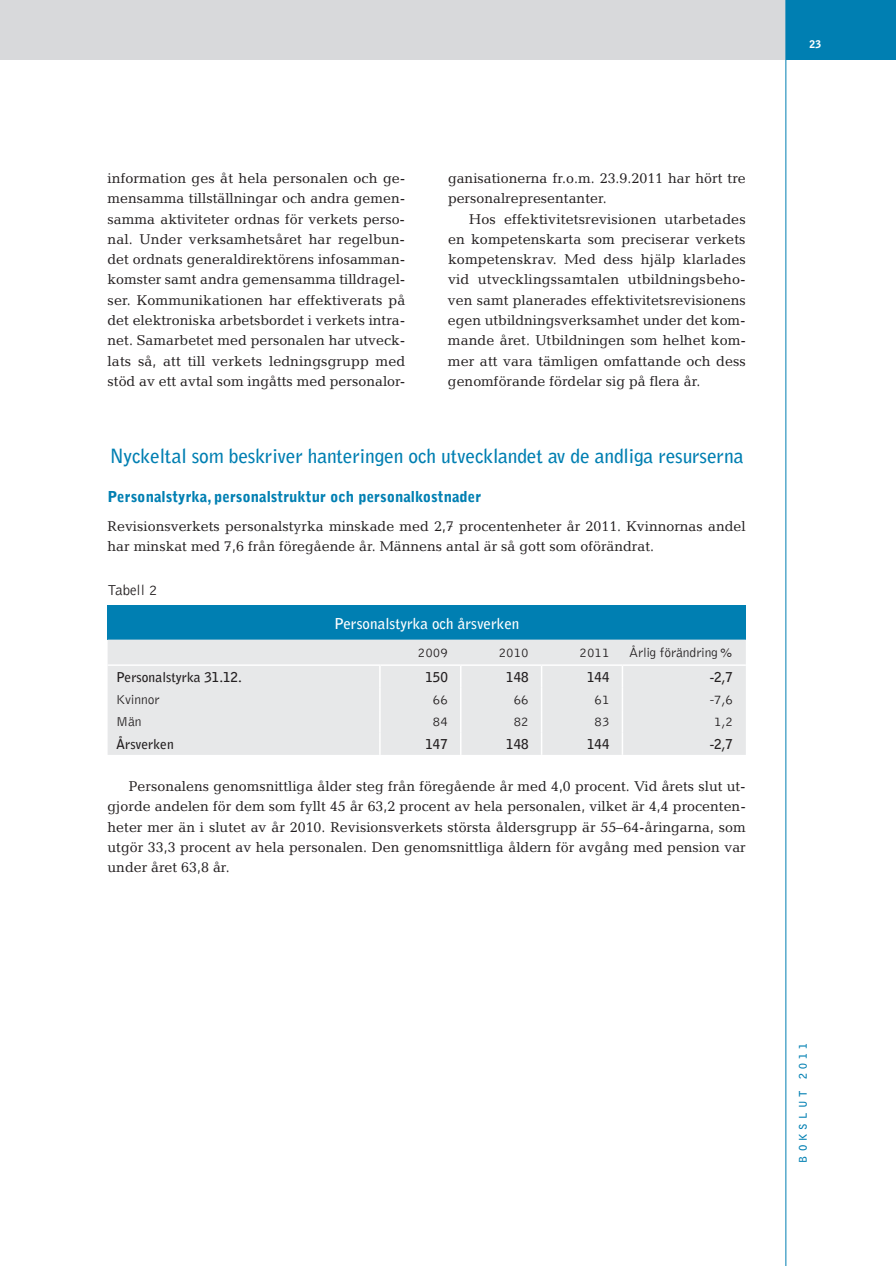
<style>
.page{position:relative;width:896px;height:1266px;background:#fff}
.page>*{position:absolute;margin:0;border:0;box-sizing:border-box;transform-origin:0 0}
.t1{font:700 19.5px "Bell Gothic";letter-spacing:-.01em;color:#007fb2}
.t2{font:900 15px "Bell Gothic";color:#007fb2}
.t3{font:700 15px "Bell Gothic";color:#fff}
.t4{font:300 15px "Bell Gothic";color:#231f20}
.t5{font:14.25px/20.2px "Candida";color:#231f20;text-align:justify}
.t6{font:300 13.5px "Bell Gothic";color:#231f20}
.t7{font:700 13.5px "Bell Gothic";color:#231f20}
.t8{font:700 13.5px "Bell Gothic Std";color:#231f20}
.t9{font:700 10.5px "Bell Gothic";letter-spacing:.4em;color:#007fb2}
.t10{font:900 10.5px "Bell Gothic";color:#fff}
.s1{font-family:"Bell Gothic"}
</style>
<div class="page">
<hr style="left:0;top:0;width:1px;height:60px;background:#d8d9db">
<div style="left:1px;top:0;width:874px;height:60px;background:#d8d9db"></div>
<div style="left:785px;top:0;width:110px;height:60px;background:#007fb2"></div>
<hr style="left:785px;top:0;width:1px;height:1265px;background:#007fb2">
<div style="left:108px;top:605px;width:637px;height:34px;background:#007fb2"></div>
<div style="left:108px;top:639px;width:637px;height:115px;background:#e7e8e9"></div>
<hr style="left:540px;top:666px;width:2px;height:22px;background:#fff">
<hr style="left:621px;top:666px;width:2px;height:22px;background:#fff">
<hr style="left:540px;top:688px;width:2px;height:22px;background:#fff">
<hr style="left:621px;top:688px;width:2px;height:22px;background:#fff">
<hr style="left:540px;top:710px;width:2px;height:22px;background:#fff">
<hr style="left:621px;top:710px;width:2px;height:22px;background:#fff">
<hr style="left:540px;top:732px;width:2px;height:22px;background:#fff">
<hr style="left:621px;top:732px;width:2px;height:22px;background:#fff">
<svg style="left:460px;top:666px;width:1px;height:88px"></svg>
<svg style="left:379px;top:666px;width:1px;height:88px"></svg>
<hr style="left:108px;top:664px;width:272px;height:2px;background:#fff">
<hr style="left:380px;top:664px;width:80px;height:2px;background:#fff">
<hr style="left:460px;top:664px;width:81px;height:2px;background:#fff">
<hr style="left:541px;top:664px;width:81px;height:2px;background:#fff">
<hr style="left:622px;top:664px;width:123px;height:2px;background:#fff">
<p class="t5" style="left:108px;top:168px;width:299px">information ges åt hela personalen och ge&shy;mensamma tillställningar och andra gemen&shy;samma aktiviteter ordnas för verkets perso&shy;nal. Under verksamhetsåret har regelbun&shy;det ordnats generaldirektörens infosamman&shy;komster samt andra gemensamma tilldragel&shy;ser. Kommunikationen har effektiverats på det elektroniska arbetsbordet i verkets intra&shy;net. Samarbetet med personalen har utveck&shy;lats så, att till verkets ledningsgrupp med stöd av ett avtal som ingåtts med personalor-</p>
<p class="t5" style="left:448px;top:168px;width:299px">ganisationerna fr.o.m. 23.9.2011 har hört tre personalrepresentanter.</p>
<p class="t5" style="left:448px;top:209px;width:299px;text-indent:21px">Hos effektivitetsrevisionen utarbetades en kompetenskarta som preciserar verkets kompetenskrav. Med dess hjälp klarlades vid utvecklingssamtalen utbildningsbeho&shy;ven samt planerades effektivitetsrevisionens egen utbildningsverksamhet under det kom&shy;mande året. Utbildningen som helhet kom&shy;mer att vara tämligen omfattande och dess genomförande fördelar sig på flera år.</p>
<h1 class="t1" style="left:110px;top:444px;width:635px">Nyckeltal som beskriver hanteringen och utvecklandet av de andliga resurserna</h1>
<p class="t2" style="left:108px;top:487px;width:375px">Personalstyrka, personalstruktur och personalkostnader</p>
<p class="t5" style="left:108px;top:515px;width:639px">Revisionsverkets personalstyrka minskade med 2,7 procentenheter år 2011. Kvinnornas andel har minskat med 7,6 från föregående år. Männens antal är så gott som oförändrat.</p>
<p class="t4" style="left:108px;top:582px;width:51px">Tabell 2</p>
<p class="t3" style="left:334px;top:614px;width:187px">Personalstyrka och årsverken</p>
<p class="t6" style="left:418px;top:645px;width:32px">2009</p>
<p class="t6" style="left:498px;top:645px;width:32px">2010</p>
<p class="t6" style="left:579px;top:645px;width:32px">2011</p>
<p class="t6" style="left:629px;top:645px;width:105px">Årlig förändring %</p>
<p class="t8" style="left:116px;top:668px;width:127px">Personalstyrka <span class="s1">31.12.</span></p>
<p class="t7" style="left:425px;top:668px;width:24px">150</p>
<p class="t7" style="left:506px;top:668px;width:24px">148</p>
<p class="t7" style="left:587px;top:668px;width:24px">144</p>
<p class="t7" style="left:709px;top:668px;width:25px">-2,7</p>
<p class="t6" style="left:116px;top:692px;width:45px">Kvinnor</p>
<p class="t6" style="left:433px;top:692px;width:17px">66</p>
<p class="t6" style="left:513px;top:692px;width:17px">66</p>
<p class="t6" style="left:594px;top:692px;width:17px">61</p>
<p class="t6" style="left:709px;top:692px;width:25px">-7,6</p>
<p class="t6" style="left:116px;top:714px;width:27px">Män</p>
<p class="t6" style="left:433px;top:714px;width:17px">84</p>
<p class="t6" style="left:513px;top:714px;width:17px">82</p>
<p class="t6" style="left:594px;top:714px;width:17px">83</p>
<p class="t6" style="left:714px;top:714px;width:20px">1,2</p>
<p class="t7" style="left:116px;top:735px;width:59px">Årsverken</p>
<p class="t7" style="left:425px;top:735px;width:24px">147</p>
<p class="t7" style="left:506px;top:735px;width:24px">148</p>
<p class="t7" style="left:587px;top:735px;width:24px">144</p>
<p class="t7" style="left:709px;top:735px;width:25px">-2,7</p>
<p class="t5" style="left:108px;top:776px;width:639px;text-indent:21px">Personalens genomsnittliga ålder steg från föregående år med 4,0 procent. Vid årets slut ut&shy;gjorde andelen för dem som fyllt 45 år 63,2 procent av hela personalen, vilket är 4,4 procenten&shy;heter mer än i slutet av år 2010. Revisionsverkets största åldersgrupp är 55–64-åringarna, som utgör 33,3 procent av hela personalen. Den genomsnittliga åldern för avgång med pension var under året 63,8 år.</p>
<p class="t10" style="left:809px;top:38px;width:13px">23</p>
<p class="t9" style="left:796px;top:1162px;width:121px;rotate:-90deg">BOKSLUT 2011</p>
</div>
